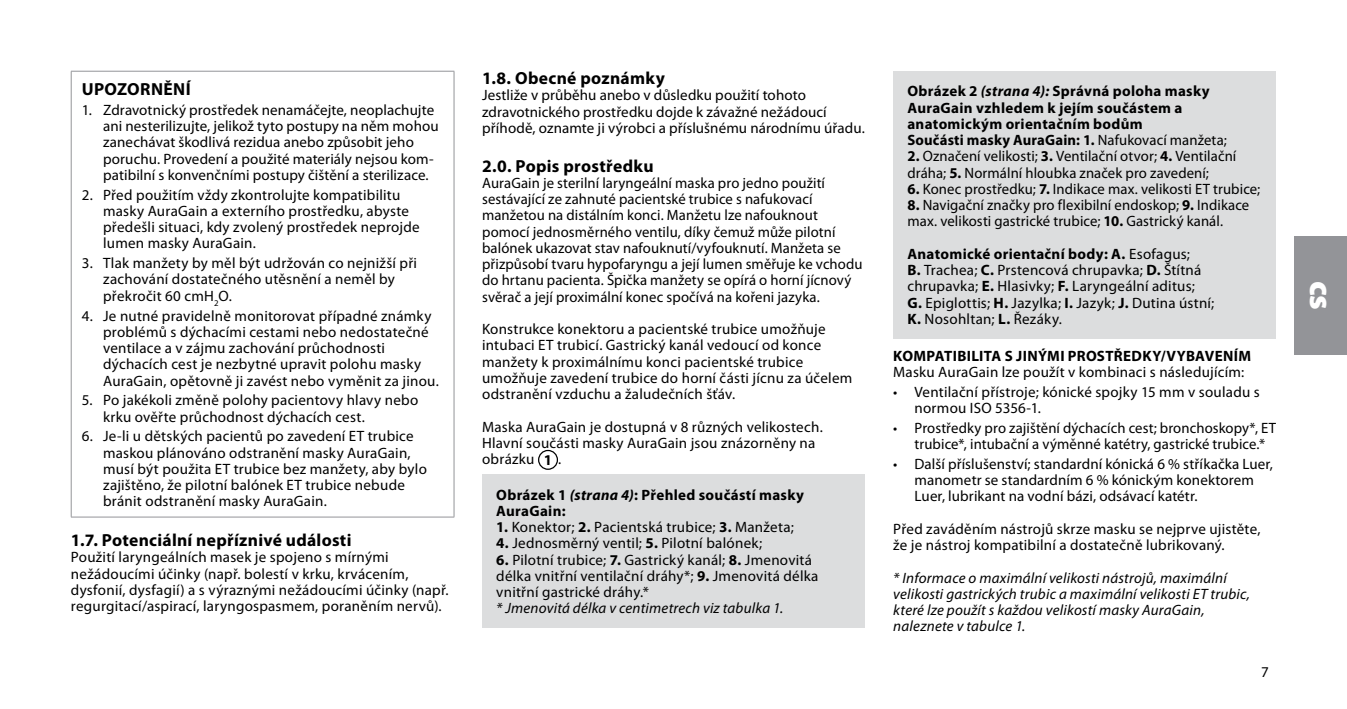
<style>
.page{position:relative;width:1347px;height:709px;background:#fff}
.page>*{position:absolute;margin:0;border:0;box-sizing:border-box;transform-origin:0 0}
.t1{font:900 32.5px "Myriad Pro";color:#fff}
.t2{font:700 17.5px "Myriad Pro";letter-spacing:.015em;color:#000}
.t3{font:15px/16.2px "Myriad Pro";letter-spacing:.015em;color:#000}
.t4{font:700 15px/16.2px "Myriad Pro";letter-spacing:.02em;color:#000}
.t5{font:italic 15px/16.2px "Myriad Pro";letter-spacing:.015em;color:#000}
.s1{font-weight:700}
.s2{font-style:italic}
.s3{font-weight:400}
</style>
<div class="page">
<div style="left:1293px;top:236px;width:53px;height:118px;background:#939498"></div>
<hr style="left:71px;top:71px;width:383px;height:1px;background:#939498">
<hr style="left:71px;top:71px;width:1px;height:446px;background:#939498">
<hr style="left:453px;top:71px;width:1px;height:446px;background:#939498">
<hr style="left:71px;top:516px;width:383px;height:1px;background:#939498">
<div style="left:538px;top:450px;width:20px;height:20px;border:1px solid #000;border-radius:50%"></div>
<div style="left:482px;top:474px;width:383px;height:153px;background:#dcddde"></div>
<div style="left:893px;top:71px;width:383px;height:267px;background:#dcddde"></div>
<p class="t2" style="left:82px;top:78px;width:110px">UPOZORNĚNÍ</p>
<p class="t3" style="left:103px;top:101px;width:337px;text-indent:-21px">1. Zdravotnický prostředek nenamáčejte, neoplachujte ani nesterilizujte, jelikož tyto postupy na něm mohou zanechávat škodlivá rezidua anebo způsobit jeho poruchu. Provedení a použité materiály nejsou kom&shy;patibilní s konvenčními postupy čištění a sterilizace.</p>
<p class="t3" style="left:103px;top:186px;width:318px;text-indent:-21px">2. Před použitím vždy zkontrolujte kompatibilitu masky AuraGain a externího prostředku, abyste předešli situaci, kdy zvolený prostředek neprojde lumen masky AuraGain.</p>
<p class="t3" style="left:103px;top:255px;width:315px;text-indent:-21px">3. Tlak manžety by měl být udržován co nejnižší při zachování dostatečného utěsnění a neměl by překročit 60 cmH<sub>2</sub>O.</p>
<p class="t3" style="left:103px;top:307px;width:337px;text-indent:-21px">4. Je nutné pravidelně monitorovat případné známky problémů s dýchacími cestami nebo nedostatečné ventilace a v zájmu zachování průchodnosti dýchacích cest je nezbytné upravit polohu masky AuraGain, opětovně ji zavést nebo vyměnit za jinou.</p>
<p class="t3" style="left:103px;top:392px;width:317px;text-indent:-21px">5. Po jakékoli změně polohy pacientovy hlavy nebo krku ověřte průchodnost dýchacích cest.</p>
<p class="t3" style="left:103px;top:428px;width:325px;text-indent:-21px">6. Je-li u dětských pacientů po zavedení ET trubice maskou plánováno odstranění masky AuraGain, musí být použita ET trubice bez manžety, aby bylo zajištěno, že pilotní balónek ET trubice nebude bránit odstranění masky AuraGain.</p>
<p class="t2" style="left:71px;top:529px;width:282px">1.7. Potenciální nepříznivé události</p>
<p class="t3" style="left:71px;top:549px;width:379px">Použití laryngeálních masek je spojeno s mírnými nežádoucími účinky (např. bolestí v krku, krvácením, dysfonií, dysfagií) a s výraznými nežádoucími účinky (např. regurgitací/aspirací, laryngospasmem, poraněním nervů).</p>
<p class="t2" style="left:482px;top:67px;width:184px">1.8. Obecné poznámky</p>
<p class="t3" style="left:482px;top:87px;width:384px">Jestliže v průběhu anebo v důsledku použití tohoto zdravotnického prostředku dojde k závažné nežádoucí příhodě, oznamte ji výrobci a příslušnému národnímu úřadu.</p>
<p class="t2" style="left:482px;top:154px;width:173px">2.0. Popis prostředku</p>
<p class="t3" style="left:482px;top:174px;width:382px">AuraGain je sterilní laryngeální maska pro jedno použití sestávající ze zahnuté pacientské trubice s nafukovací manžetou na distálním konci. Manžetu lze nafouknout pomocí jednosměrného ventilu, díky čemuž může pilotní balónek ukazovat stav nafouknutí/vyfouknutí. Manžeta se přizpůsobí tvaru hypofaryngu a její lumen směřuje ke vchodu do hrtanu pacienta. Špička manžety se opírá o horní jícnový svěrač a její proximální konec spočívá na kořeni jazyka.</p>
<p class="t3" style="left:482px;top:321px;width:372px">Konstrukce konektoru a pacientské trubice umožňuje intubaci ET trubicí. Gastrický kanál vedoucí od konce manžety k proximálnímu konci pacientské trubice umožňuje zavedení trubice do horní části jícnu za účelem odstranění vzduchu a žaludečních šťáv.</p>
<p class="t3" style="left:482px;top:418px;width:342px">Maska AuraGain je dostupná v 8 různých velikostech.<br>Hlavní součásti masky AuraGain jsou znázorněny na obrázku <span class="s1">1</span> .</p>
<p class="t4" style="left:496px;top:486px;width:309px">Obrázek 1 <span class="s2">(strana 4)</span>: Přehled součástí masky<br>AuraGain:</p>
<p class="t3" style="left:496px;top:519px;width:299px"><span class="s1">1.</span> Konektor; <span class="s1">2.</span> Pacientská trubice; <span class="s1">3.</span> Manžeta;</p>
<p class="t3" style="left:496px;top:535px;width:267px"><span class="s1">4.</span> Jednosměrný ventil; <span class="s1">5.</span> Pilotní balónek;</p>
<p class="t3" style="left:496px;top:551px;width:324px"><span class="s1">6.</span> Pilotní trubice; <span class="s1">7.</span> Gastrický kanál; <span class="s1">8.</span> Jmenovitá délka vnitřní ventilační dráhy*; <span class="s1">9.</span> Jmenovitá délka vnitřní gastrické dráhy.*</p>
<p class="t5" style="left:496px;top:600px;width:288px">* Jmenovitá délka v centimetrech viz tabulka 1.</p>
<p class="t4" style="left:907px;top:83px;width:321px">Obrázek 2 <span class="s2">(strana 4):</span> Správná poloha masky AuraGain vzhledem k jejím součástem a anatomickým orientačním bodům<br>Součásti masky AuraGain: 1. <span class="s3">Nafukovací manžeta;</span></p>
<p class="t3" style="left:907px;top:148px;width:330px"><span class="s1">2.</span> Označení velikosti; <span class="s1">3.</span> Ventilační otvor; <span class="s1">4.</span> Ventilační dráha; <span class="s1">5.</span> Normální hloubka značek pro zavedení;</p>
<p class="t3" style="left:907px;top:180px;width:354px"><span class="s1">6.</span> Konec prostředku; <span class="s1">7.</span> Indikace max. velikosti ET trubice;</p>
<p class="t3" style="left:907px;top:197px;width:343px"><span class="s1">8.</span> Navigační značky pro flexibilní endoskop; <span class="s1">9.</span> Indikace max. velikosti gastrické trubice; <span class="s1">10.</span> Gastrický kanál.</p>
<p class="t3" style="left:907px;top:245px;width:308px"><span class="s1">Anatomické orientační body: A.</span> Esofagus;<br><span class="s1">B.</span> Trachea; <span class="s1">C.</span> Prstencová chrupavka; <span class="s1">D.</span> Štítná chrupavka; <span class="s1">E.</span> Hlasivky; <span class="s1">F.</span> Laryngeální aditus;<br><span class="s1">G.</span> Epiglottis; <span class="s1">H.</span> Jazylka; <span class="s1">I.</span> Jazyk; <span class="s1">J.</span> Dutina ústní; <span class="s1">K.</span> Nosohltan; <span class="s1">L.</span> Řezáky.</p>
<p class="t4" style="left:893px;top:347px;width:359px">KOMPATIBILITA S JINÝMI PROSTŘEDKY/VYBAVENÍM</p>
<p class="t3" style="left:893px;top:363px;width:353px">Masku AuraGain lze použít v kombinaci s následujícím:</p>
<p class="t3" style="left:914px;top:383px;width:347px;text-indent:-21px">• Ventilační přístroje; kónické spojky 15 mm v souladu s normou ISO 5356-1.</p>
<p class="t3" style="left:914px;top:419px;width:363px;text-indent:-21px">• Prostředky pro zajištění dýchacích cest; bronchoskopy*, ET trubice*, intubační a výměnné katétry, gastrické trubice.*</p>
<p class="t3" style="left:914px;top:455px;width:360px;text-indent:-21px">• Další příslušenství; standardní kónická 6 % stříkačka Luer, manometr se standardním 6 % kónickým konektorem<br>Luer, lubrikant na vodní bázi, odsávací katétr.</p>
<p class="t3" style="left:893px;top:520px;width:369px">Před zaváděním nástrojů skrze masku se nejprve ujistěte, že je nástroj kompatibilní a dostatečně lubrikovaný.</p>
<p class="t5" style="left:893px;top:569px;width:358px">* Informace o maximální velikosti nástrojů, maximální velikosti gastrických trubic a maximální velikosti ET trubic, které lze použít s každou velikostí masky AuraGain, naleznete v tabulce 1.</p>
<p class="t3" style="left:1261px;top:663px;width:9px">7</p>
<h1 class="t1" style="left:1342px;top:281px;width:31px;rotate:90deg">cs</h1>
</div>
